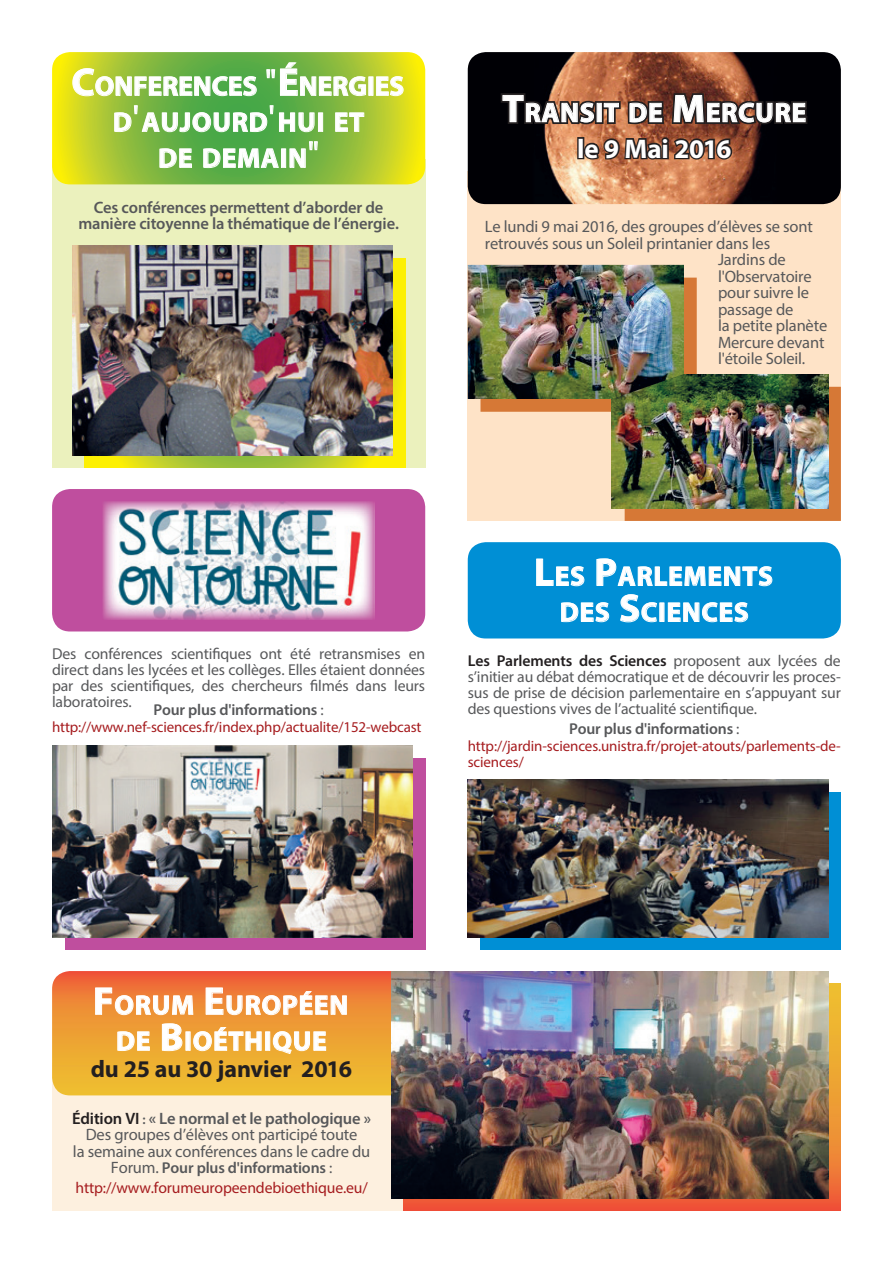
<style>
.page{position:relative;width:893px;height:1263px;background:#fff}
.page>*{position:absolute;margin:0;border:0;box-sizing:border-box;transform-origin:0 0}
.t1{font:700 27.3px/36px "Myriad Pro";letter-spacing:.03em;color:#fff;text-align:center}
.t2{font:700 27px "Myriad Pro";letter-spacing:-.005em;color:#fff}
.t3{font:700 24px "Myriad Pro";letter-spacing:-.005em;color:#231f20}
.t4{font:16.5px/16.5px "Myriad Pro";letter-spacing:-.01em;color:#57585a;text-align:center}
.t5{font:600 16.5px/16.5px "Myriad Pro";letter-spacing:-.01em;color:#57585a;text-align:center}
.t6{font:15.75px/16px "Myriad Pro";letter-spacing:-.01em;color:#57585a;text-align:justify}
.t7{font:15.75px/20px "Myriad Pro";letter-spacing:-.01em;color:#a61c1f;text-align:center}
.t8{font:600 15.75px "Myriad Pro";letter-spacing:-.01em;color:#57585a}
.t9{font:15px/16.5px "Myriad Pro";letter-spacing:-.01em;color:#a61c1f}
.s1{font-size:39px}
.s2{font-weight:400;font-size:33px}
.s3{font-weight:400}
.s4{font-weight:600;color:#231f20}
.s5{font-weight:600;font-size:13.5px}
.s6{font-weight:600}
.s7{font-size:16.5px;color:#57585a}
.s8{font-weight:600;color:#57585a}
.s9{color:#57585a}
</style>
<div class="page">
<div style="left:468px;top:171px;width:373px;height:350px;background:#fee3c7"></div>
<div style="left:52px;top:159px;width:373px;height:309px;background:#ebf1bd"></div>
<div style="left:52px;top:1064px;width:356px;height:147px;background:#fdf0df"></div>
<svg style="left:52px;top:52px;width:373px;height:132px;background:#abc931"></svg>
<svg style="left:52px;top:971px;width:339px;height:124px;background:#ee9f34"></svg>
<div style="left:52px;top:489px;width:373px;height:142px;background:#bf4e9e;border-radius:18px"></div>
<div style="left:468px;top:542px;width:373px;height:96px;background:#008fd5;border-radius:18px"></div>
<div style="left:480px;top:792px;width:361px;height:158px;background:#008fd5"></div>
<img style="left:468px;top:780px;width:360px;height:157px">
<svg style="left:480px;top:278px;width:361px;height:243px"></svg>
<img style="left:612px;top:374px;width:216px;height:134px">
<img style="left:468px;top:265px;width:216px;height:134px">
<svg style="left:85px;top:259px;width:320px;height:209px;background:#d0d41f"></svg>
<img style="left:72px;top:246px;width:320px;height:209px">
<svg style="left:404px;top:984px;width:437px;height:227px;background:#e46936"></svg>
<img style="left:391px;top:971px;width:437px;height:227px">
<div style="left:65px;top:758px;width:360px;height:192px;background:#bf4e9e"></div>
<img style="left:52px;top:746px;width:360px;height:191px">
<img style="left:468px;top:52px;width:373px;height:152px">
<svg style="left:498px;top:52px;width:312px;height:109px;background:#603f31"></svg>
<svg style="left:72px;top:68px;width:185px;height:29px;background:#95c561"></svg>
<svg style="left:266px;top:62px;width:100px;height:35px;background:#8dc061"></svg>
<svg style="left:376px;top:76px;width:28px;height:21px"></svg>
<div style="left:318px;top:113px;width:5px;height:19px;border:1px solid #fff"></div>
<svg style="left:335px;top:112px;width:30px;height:20px"></svg>
<svg style="left:114px;top:105px;width:204px;height:64px;background:#76b95c"></svg>
<svg style="left:95px;top:971px;width:99px;height:44px;background:#f0854f"></svg>
<svg style="left:205px;top:987px;width:142px;height:28px;background:#f19c5e"></svg>
<svg style="left:117px;top:1031px;width:33px;height:20px"></svg>
<svg style="left:161px;top:1023px;width:22px;height:28px"></svg>
<svg style="left:193px;top:1026px;width:69px;height:25px;background:#f0b55d"></svg>
<div style="left:265px;top:1031px;width:5px;height:20px;border:1px solid #fff"></div>
<svg style="left:272px;top:1031px;width:55px;height:23px"></svg>
<img style="left:103px;top:501px;width:271px;height:118px">
<svg style="left:536px;top:558px;width:49px;height:29px"></svg>
<svg style="left:596px;top:542px;width:177px;height:45px"></svg>
<svg style="left:561px;top:602px;width:49px;height:21px"></svg>
<svg style="left:620px;top:594px;width:37px;height:29px"></svg>
<svg style="left:667px;top:602px;width:81px;height:21px"></svg>
<h1 class="t1" style="left:72px;top:67px;width:334px"><span class="s1">C</span>ONFERENCES <span class="s2">"</span><span class="s1">É</span>NERGIES<br>D<span class="s2">'</span>AUJOURD<span class="s2">'</span>HUI ET<br>DE DEMAIN<span class="s2">"</span></h1>
<p class="t5" style="left:78px;top:198px;width:322px">Ces conférences permettent d’aborder de manière citoyenne la thématique de l’énergie.</p>
<h1 class="t1" style="left:502px;top:94px;width:305px"><span class="s1">T</span>RANSIT DE <span class="s1">M</span>ERCURE</h1>
<h2 class="t2" style="left:577px;top:131px;width:156px">le 9 Mai 2016</h2>
<p class="t4" style="left:485px;top:218px;width:330px">Le lundi 9 mai 2016, des groupes d’élèves se sont</p>
<p class="t4" style="left:485px;top:235px;width:287px">retrouvés sous un Soleil printanier dans les</p>
<p class="t4" style="left:718px;top:251px;width:69px">Jardins de</p>
<p class="t4" style="left:718px;top:268px;width:95px">l'Observatoire</p>
<p class="t4" style="left:718px;top:284px;width:93px">pour suivre le</p>
<p class="t4" style="left:718px;top:301px;width:77px">passage de</p>
<p class="t4" style="left:718px;top:317px;width:111px">la petite planète</p>
<p class="t4" style="left:718px;top:334px;width:108px">Mercure devant</p>
<p class="t4" style="left:718px;top:350px;width:89px">l'étoile Soleil.</p>
<p class="t6" style="left:52px;top:645px;width:375px">Des conférences scientifiques ont été retransmises en direct dans les lycées et les collèges. Elles étaient données par des scientifiques, des chercheurs filmés dans leurs laboratoires.</p>
<p class="t8" style="left:153px;top:700px;width:172px">Pour plus d'informations <span class="s3">:</span></p>
<p class="t9" style="left:52px;top:718px;width:371px">http://www.nef-sciences.fr/index.php/actualite/152-webcast</p>
<h1 class="t1" style="left:534px;top:557px;width:240px"><span class="s1">L</span>ES <span class="s1">P</span>ARLEMENTS<br>DES <span class="s1">S</span>CIENCES</h1>
<p class="t6" style="left:468px;top:652px;width:375px"><span class="s4">Les Parlements des Sciences</span> proposent aux lycées de s’initier au débat démocratique et de découvrir les proces&shy;sus de prise de décision parlementaire en s’appuyant sur des questions vives de l’actualité scientifique.</p>
<p class="t8" style="left:569px;top:719px;width:172px">Pour plus d'informations <span class="s3">:</span></p>
<p class="t9" style="left:468px;top:737px;width:374px">http://jardin-sciences.unistra.fr/projet-atouts/parlements-de&shy;sciences/</p>
<h1 class="t1" style="left:93px;top:986px;width:257px"><span class="s1">F</span>ORUM <span class="s1">E</span>UROPÉEN<br>DE <span class="s1">B</span>IOÉTHIQUE</h1>
<h3 class="t3" style="left:91px;top:1053px;width:263px">du 25 au 30 janvier 2016</h3>
<p class="t4" style="left:72px;top:1109px;width:300px"><span class="s4">Édition VI</span> <span class="s5">:</span> <span class="s6">« Le normal et le pathologique »<br></span>Des groupes d’élèves ont participé toute<br>la semaine aux conférences dans le cadre du</p>
<p class="t7" style="left:75px;top:1157px;width:294px"><span class="s7">Forum.</span> <span class="s8">Pour plus d'informations</span> <span class="s9">: </span>http://www.forumeuropeendebioethique.eu/</p>
</div>
